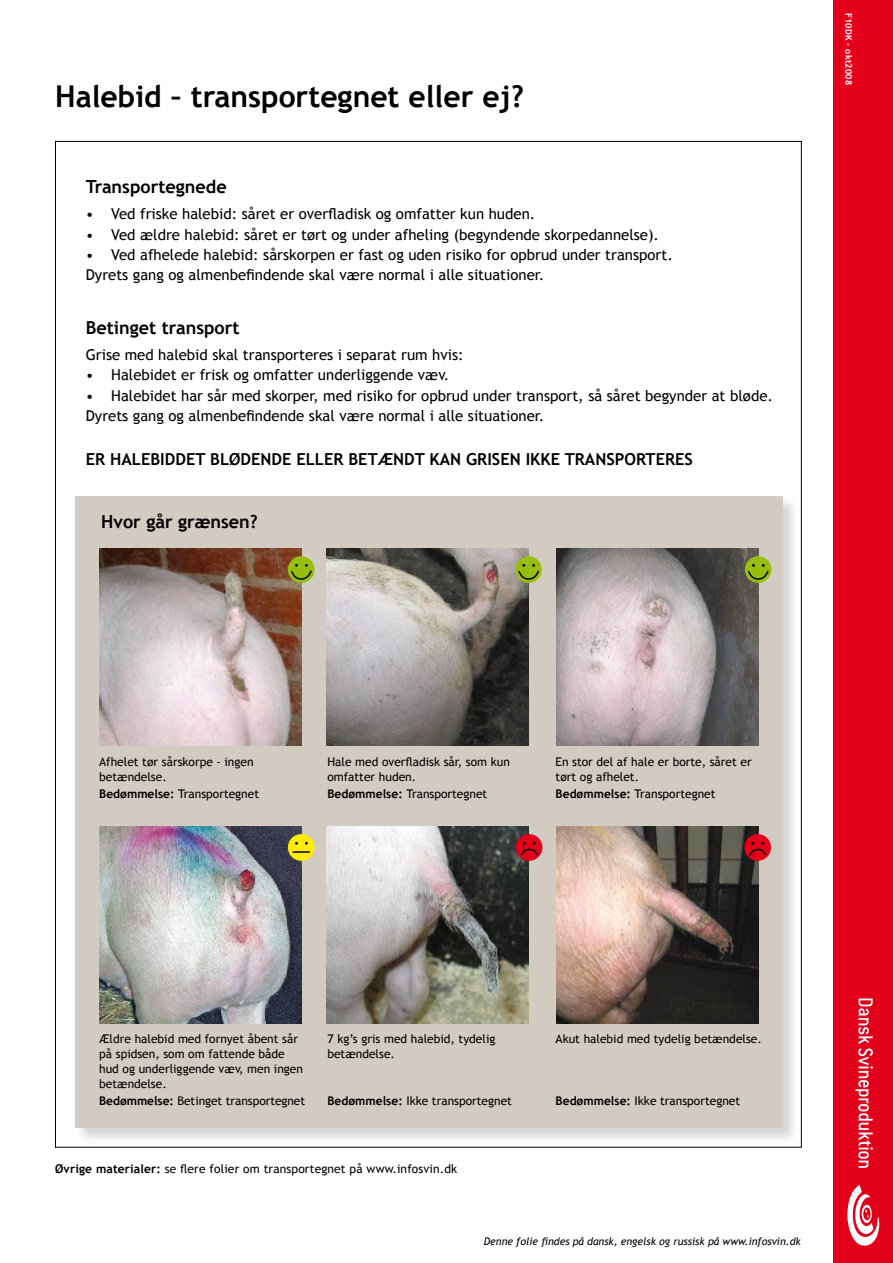
<style>
.page{position:relative;width:893px;height:1263px;background:#fff}
.page>*{position:absolute;margin:0;border:0;box-sizing:border-box;transform-origin:0 0}
.t1{font:700 30px "Trebuchet MS";color:#000}
.t2{font:700 18px "Trebuchet MS";color:#000}
.t3{font:700 16.5px "Trebuchet MS";color:#000}
.t4{font:15px/20.1px "Trebuchet MS";color:#000}
.t5{font:12px/15px "Trebuchet MS";color:#000}
.t6{font:italic 10.5px "Trebuchet MS";color:#000}
.t7{font:700 9px "Trebuchet MS";letter-spacing:.01em;color:#fff}
.s1{font-weight:700}
</style>
<div class="page">
<div style="left:833px;top:0;width:60px;height:1263px;background:#e2001a"></div>
<div style="left:75px;top:496px;width:725px;height:650px;background:#000;opacity:.17"></div>
<div style="left:75px;top:496px;width:707px;height:632px;background:#d1cbc1"></div>
<svg style="left:847px;top:1185px;width:32px;height:61px"></svg>
<svg style="left:855px;top:998px;width:18px;height:170px"></svg>
<img style="left:99px;top:549px;width:203px;height:197px">
<img style="left:327px;top:549px;width:202px;height:197px">
<img style="left:556px;top:549px;width:202px;height:197px">
<img style="left:99px;top:827px;width:203px;height:197px">
<img style="left:327px;top:827px;width:202px;height:197px">
<img style="left:556px;top:827px;width:202px;height:197px">
<div style="left:288px;top:834px;width:27px;height:27px;background:#ffec00;border-radius:50%"></div>
<svg style="left:293px;top:851px;width:16px;height:2px"></svg>
<div style="left:516px;top:834px;width:26px;height:27px;background:#e2001a;border-radius:50%"></div>
<svg style="left:520px;top:842px;width:18px;height:14px"></svg>
<div style="left:288px;top:556px;width:27px;height:27px;background:#97be0d;border-radius:50%"></div>
<svg style="left:290px;top:564px;width:22px;height:16px"></svg>
<div style="left:744px;top:834px;width:27px;height:27px;background:#e2001a;border-radius:50%"></div>
<svg style="left:749px;top:842px;width:18px;height:14px"></svg>
<div style="left:515px;top:556px;width:27px;height:27px;background:#97be0d;border-radius:50%"></div>
<svg style="left:518px;top:564px;width:22px;height:16px"></svg>
<div style="left:745px;top:556px;width:26px;height:27px;background:#97be0d;border-radius:50%"></div>
<svg style="left:747px;top:564px;width:22px;height:16px"></svg>
<h1 class="t1" style="left:55px;top:78px;width:470px">Halebid – transportegnet eller ej?</h1>
<h2 class="t2" style="left:86px;top:175px;width:142px">Transportegnede</h2>
<p class="t4" style="left:86px;top:204px;width:451px">• Ved friske halebid: såret er overfladisk og omfatter kun huden.</p>
<p class="t4" style="left:86px;top:224px;width:575px">• Ved ældre halebid: såret er tørt og under afheling (begyndende skorpedannelse).</p>
<p class="t4" style="left:86px;top:245px;width:589px">• Ved afhelede halebid: sårskorpen er fast og uden risiko for opbrud under transport.<br>Dyrets gang og almenbefindende skal være normal i alle situationer.</p>
<h2 class="t2" style="left:86px;top:316px;width:155px">Betinget transport</h2>
<p class="t4" style="left:86px;top:345px;width:379px">Grise med halebid skal transporteres i separat rum hvis:</p>
<p class="t4" style="left:86px;top:365px;width:365px">• Halebidet er frisk og omfatter underliggende væv.</p>
<p class="t4" style="left:86px;top:385px;width:689px">• Halebidet har sår med skorper, med risiko for opbrud under transport, så såret begynder at bløde.<br>Dyrets gang og almenbefindende skal være normal i alle situationer.</p>
<h3 class="t3" style="left:86px;top:449px;width:90px">Er halebiddet</h3>
<h3 class="t3" style="left:210px;top:449px;width:30px">bløde</h3>
<h3 class="t3" style="left:260px;top:449px;width:281px">nde eller betændt kan grisen ikke</h3>
<h3 class="t3" style="left:565px;top:449px;width:130px">transporte res</h3>
<h2 class="t2" style="left:101px;top:510px;width:158px">Hvor går grænsen?</h2>
<p class="t7" style="left:854px;top:13px;width:74px;rotate:90deg">F10DK – okt2008</p>
<p class="t5" style="left:99px;top:754px;width:156px">Afhelet tør sårskorpe - ingen betændelse.</p>
<p class="t5" style="left:99px;top:786px;width:161px"><span class="s1">Bedømmelse:</span> Transportegnet</p>
<p class="t5" style="left:327px;top:754px;width:184px">Hale med overfladisk sår, som kun omfatter huden.</p>
<p class="t5" style="left:327px;top:786px;width:161px"><span class="s1">Bedømmelse:</span> Transportegnet</p>
<p class="t5" style="left:556px;top:754px;width:198px">En stor del af hale er borte, såret er tørt og afhelet.</p>
<p class="t5" style="left:556px;top:786px;width:161px"><span class="s1">Bedømmelse:</span> Transportegnet</p>
<p class="t5" style="left:99px;top:1032px;width:205px">Ældre halebid med fornyet åbent sår på spidsen, som om fattende både hud og underliggende væv, men ingen betændelse.</p>
<p class="t5" style="left:99px;top:1094px;width:207px"><span class="s1">Bedømmelse:</span> Betinget transportegnet</p>
<p class="t5" style="left:327px;top:1032px;width:170px">7 kg’s gris med halebid, tydelig betændelse.</p>
<p class="t5" style="left:327px;top:1094px;width:186px"><span class="s1">Bedømmelse:</span> Ikke transportegnet</p>
<p class="t5" style="left:55px;top:1161px;width:403px"><span class="s1">Øvrige materialer:</span> se flere folier om transportegnet på www.infosvin.dk</p>
<p class="t5" style="left:556px;top:1032px;width:208px">Akut halebid med tydelig betændelse.</p>
<p class="t5" style="left:556px;top:1094px;width:186px"><span class="s1">Bedømmelse:</span> Ikke transportegnet</p>
<p class="t6" style="left:484px;top:1234px;width:318px">Denne folie findes på dansk, engelsk og russisk på www.infosvin.dk</p>
</div>
